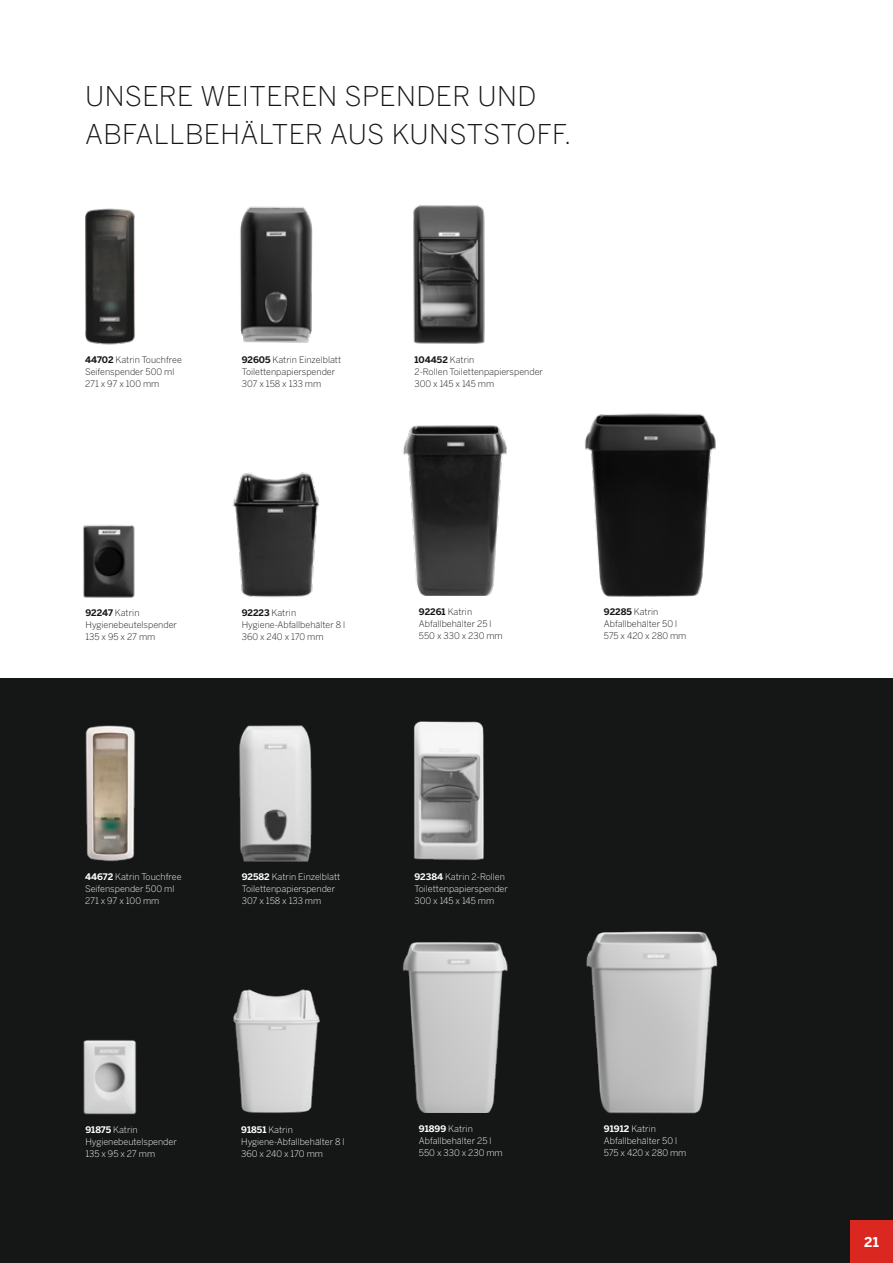
<style>
.page{position:relative;width:893px;height:1263px;background:#fff}
.page>*{position:absolute;margin:0;border:0;box-sizing:border-box;transform-origin:0 0}
.t1{font:300 27px/37.5px "Benton Sans";letter-spacing:.01em;color:#151616}
.t2{font:700 13.5px "Benton Sans";color:#fff}
.t3{font:300 9px/12px "Benton Sans";color:#151616}
.t4{font:300 9px/12px "Benton Sans";color:#fff}
.s1{font-weight:700}
</style>
<div class="page">
<img style="left:85px;top:208px;width:50px;height:137px">
<img style="left:413px;top:205px;width:72px;height:139px">
<img style="left:240px;top:206px;width:73px;height:137px">
<img style="left:83px;top:525px;width:52px;height:73px">
<img style="left:232px;top:472px;width:87px;height:126px">
<img style="left:403px;top:425px;width:104px;height:171px">
<img style="left:585px;top:413px;width:131px;height:184px">
<div style="left:0;top:678px;width:893px;height:585px;background:#151616"></div>
<img style="left:85px;top:725px;width:51px;height:137px">
<img style="left:239px;top:725px;width:73px;height:137px">
<img style="left:413px;top:721px;width:71px;height:140px">
<img style="left:83px;top:1040px;width:54px;height:75px">
<img style="left:586px;top:931px;width:132px;height:183px">
<img style="left:402px;top:942px;width:106px;height:171px">
<img style="left:233px;top:989px;width:87px;height:124px">
<div style="left:850px;top:1220px;width:43px;height:43px;background:#da2820"></div>
<h1 class="t1" style="left:85px;top:77px;width:488px">UNSERE WEITEREN SPENDER UND<br>ABFALLBEHÄLTER AUS KUNSTSTOFF.</h1>
<p class="t3" style="left:85px;top:354px;width:98px"><span class="s1">44702</span> Katrin Touchfree<br>Seifenspender 500 ml<br>271 x 97 x 100 mm</p>
<p class="t3" style="left:242px;top:354px;width:101px"><span class="s1">92605</span> Katrin Einzelblatt<br>Toilettenpapierspender<br>307 x 158 x 133 mm</p>
<p class="t3" style="left:414px;top:354px;width:130px"><span class="s1">104452</span> Katrin<br>2-Rollen Toilettenpapierspender<br>300 x 145 x 145 mm</p>
<p class="t3" style="left:85px;top:606px;width:93px"><span class="s1">92247</span> Katrin<br>Hygienebeutelspender<br>135 x 95 x 27 mm</p>
<p class="t3" style="left:242px;top:606px;width:105px"><span class="s1">92223</span> Katrin<br>Hygiene-Abfallbehälter 8 l<br>360 x 240 x 170 mm</p>
<p class="t3" style="left:419px;top:605px;width:85px"><span class="s1">92261</span> Katrin<br>Abfallbehälter 25 l<br>550 x 330 x 230 mm</p>
<p class="t3" style="left:604px;top:605px;width:84px"><span class="s1">92285</span> Katrin<br>Abfallbehälter 50 l<br>575 x 420 x 280 mm</p>
<p class="t4" style="left:85px;top:870px;width:98px"><span class="s1">44672</span> Katrin Touchfree<br>Seifenspender 500 ml<br>271 x 97 x 100 mm</p>
<p class="t4" style="left:242px;top:870px;width:100px"><span class="s1">92582</span> Katrin Einzelblatt<br>Toilettenpapierspender<br>307 x 158 x 133 mm</p>
<p class="t4" style="left:414px;top:870px;width:95px"><span class="s1">92384</span> Katrin 2-Rollen<br>Toilettenpapierspender<br>300 x 145 x 145 mm</p>
<p class="t4" style="left:85px;top:1123px;width:93px"><span class="s1">91875</span> Katrin<br>Hygienebeutelspender<br>135 x 95 x 27 mm</p>
<p class="t4" style="left:241px;top:1123px;width:105px"><span class="s1">91851</span> Katrin<br>Hygiene-Abfallbehälter 8 l<br>360 x 240 x 170 mm</p>
<p class="t4" style="left:419px;top:1122px;width:85px"><span class="s1">91899</span> Katrin<br>Abfallbehälter 25 l<br>550 x 330 x 230 mm</p>
<p class="t4" style="left:604px;top:1122px;width:84px"><span class="s1">91912</span> Katrin<br>Abfallbehälter 50 l<br>575 x 420 x 280 mm</p>
<h2 class="t2" style="left:864px;top:1234px;width:16px">21</h2>
</div>
